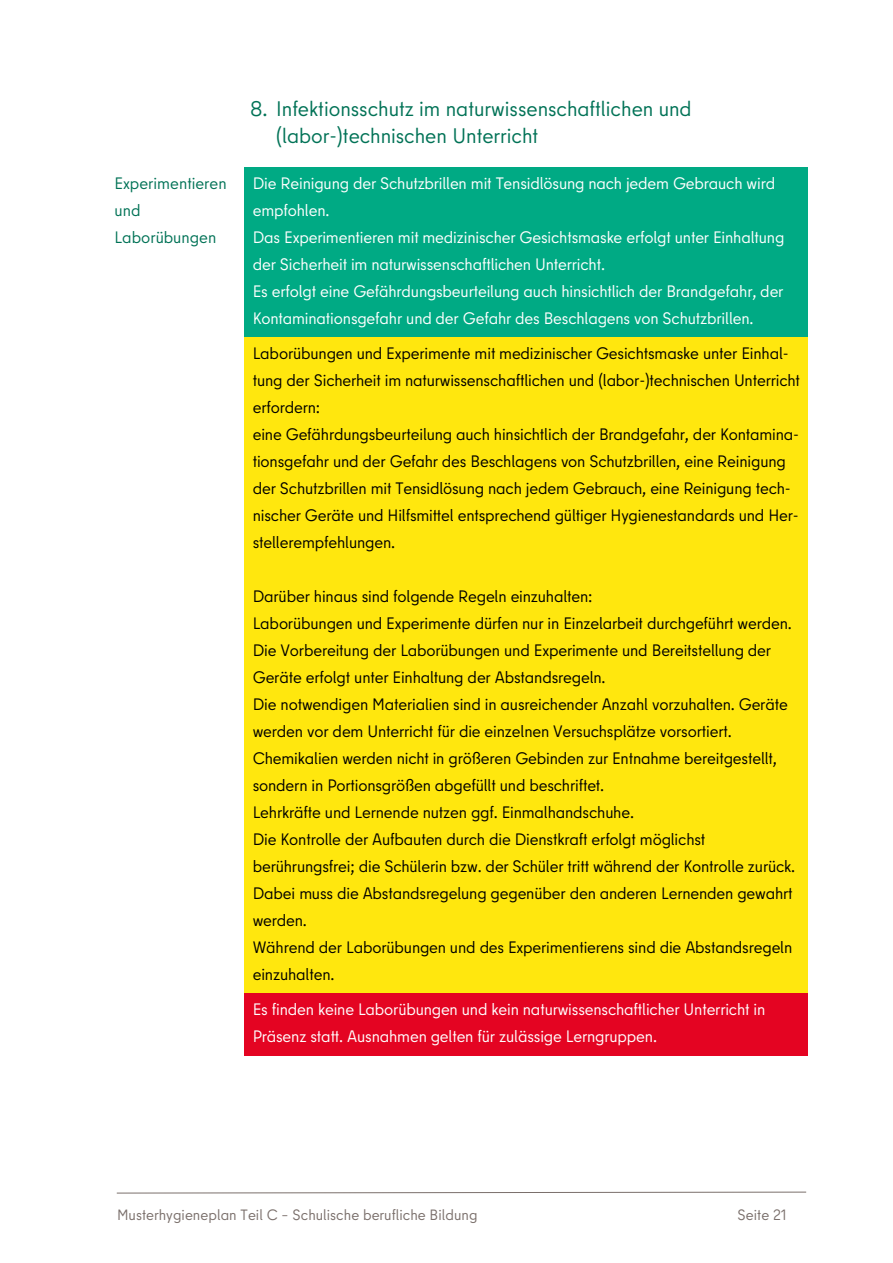
<style>
.page{position:relative;width:893px;height:1263px;background:#fff}
.page>*{position:absolute;margin:0;border:0;box-sizing:border-box;transform-origin:0 0}
.t1{font:21px/27px "Berlin Type";color:#007256}
.t2{font:16.5px/27px "Berlin Type";letter-spacing:-.01em;color:#000}
.t3{font:16.5px/27px "Berlin Type";letter-spacing:-.01em;color:#fff}
.t4{font:16.5px/27px "Berlin Type";color:#007256}
.t5{font:15px "Berlin Type";letter-spacing:.005em;color:#7a6f6b}
</style>
<div class="page">
<svg style="left:116px;top:1192px;width:691px;height:1px"></svg>
<div style="left:245px;top:168px;width:563px;height:170px;background:#00aa84"></div>
<div style="left:245px;top:338px;width:563px;height:656px;background:#ffe70e"></div>
<div style="left:245px;top:994px;width:563px;height:62px;background:#e40422"></div>
<p class="t1" style="left:276px;top:95px;width:417px;text-indent:-26px">8. Infektionsschutz im naturwissenschaftlichen und (labor-)technischen Unterricht</p>
<p class="t4" style="left:114px;top:170px;width:114px">Experimentieren und<br>Laborübungen</p>
<p class="t3" style="left:253px;top:170px;width:524px">Die Reinigung der Schutzbrillen mit Tensidlösung nach jedem Gebrauch wird empfohlen.</p>
<p class="t3" style="left:253px;top:224px;width:533px">Das Experimentieren mit medizinischer Gesichtsmaske erfolgt unter Einhaltung der Sicherheit im naturwissenschaftlichen Unterricht.</p>
<p class="t3" style="left:253px;top:278px;width:532px">Es erfolgt eine Gefährdungsbeurteilung auch hinsichtlich der Brandgefahr, der<br>Kontaminationsgefahr und der Gefahr des Beschlagens von Schutzbrillen.</p>
<p class="t2" style="left:253px;top:340px;width:549px">Laborübungen und Experimente mit medizinischer Gesichtsmaske unter Einhal&shy;tung der Sicherheit im naturwissenschaftlichen und (labor-)technischen Unterricht erfordern:</p>
<p class="t2" style="left:253px;top:421px;width:548px">eine Gefährdungsbeurteilung auch hinsichtlich der Brandgefahr, der Kontamina&shy;tionsgefahr und der Gefahr des Beschlagens von Schutzbrillen, eine Reinigung der Schutzbrillen mit Tensidlösung nach jedem Gebrauch, eine Reinigung tech&shy;nischer Geräte und Hilfsmittel entsprechend gültiger Hygienestandards und Her&shy;stellerempfehlungen.</p>
<p class="t2" style="left:253px;top:583px;width:341px">Darüber hinaus sind folgende Regeln einzuhalten:</p>
<p class="t2" style="left:253px;top:610px;width:541px">Laborübungen und Experimente dürfen nur in Einzelarbeit durchgeführt werden.</p>
<p class="t2" style="left:253px;top:637px;width:520px">Die Vorbereitung der Laborübungen und Experimente und Bereitstellung der<br>Geräte erfolgt unter Einhaltung der Abstandsregeln.</p>
<p class="t2" style="left:253px;top:691px;width:537px">Die notwendigen Materialien sind in ausreichender Anzahl vorzuhalten. Geräte werden vor dem Unterricht für die einzelnen Versuchsplätze vorsortiert.</p>
<p class="t2" style="left:253px;top:745px;width:526px">Chemikalien werden nicht in größeren Gebinden zur Entnahme bereitgestellt, sondern in Portionsgrößen abgefüllt und beschriftet.</p>
<p class="t2" style="left:253px;top:799px;width:383px">Lehrkräfte und Lernende nutzen ggf. Einmalhandschuhe.</p>
<p class="t2" style="left:253px;top:826px;width:544px">Die Kontrolle der Aufbauten durch die Dienstkraft erfolgt möglichst berührungsfrei; die Schülerin bzw. der Schüler tritt während der Kontrolle zurück.<br>Dabei muss die Abstandsregelung gegenüber den anderen Lernenden gewahrt werden.</p>
<p class="t2" style="left:253px;top:934px;width:541px">Während der Laborübungen und des Experimentierens sind die Abstandsregeln einzuhalten.</p>
<p class="t3" style="left:253px;top:996px;width:514px">Es finden keine Laborübungen und kein naturwissenschaftlicher Unterricht in<br>Präsenz statt. Ausnahmen gelten für zulässige Lerngruppen.</p>
<p class="t5" style="left:117px;top:1205px;width:362px">Musterhygieneplan Teil C – Schulische berufliche Bildung</p>
<p class="t5" style="left:738px;top:1205px;width:50px">Seite 21</p>
</div>
